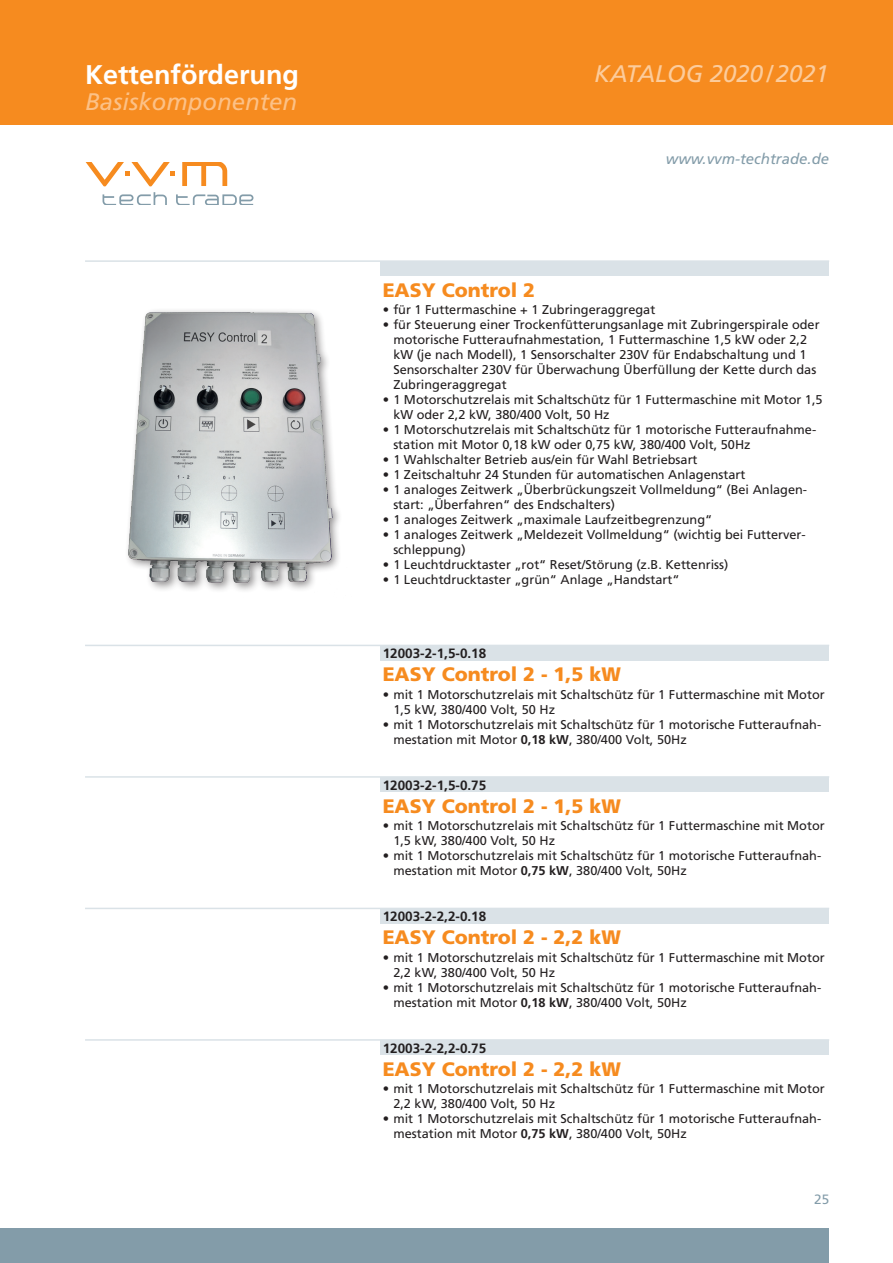
<style>
.page{position:relative;width:893px;height:1263px;background:#fff}
.page>*{position:absolute;margin:0;border:0;box-sizing:border-box;transform-origin:0 0}
.t1{font:700 27px "Frutiger LT Std";color:#fff}
.t2{font:italic 24px "Frutiger LT Std";color:#fccc9c}
.t3{font:italic 24px "Frutiger LT Std";color:#fcc187}
.Produktname{font:900 19.5px "Frutiger LT Std";color:#f68b1f}
.t4{font:italic 15px "Frutiger LT Std";color:#839ca9}
.Artikelnummer-Abstan{font:700 13.5px "Frutiger LT Std";color:#231f20}
.t5{font:13.5px "Frutiger LT Std";color:#839ca9}
.t6{font:12.75px/15px "Frutiger LT Std";color:#231f20}
.s1{font-weight:700}
</style>
<div class="page">
<div style="left:0;top:0;width:893px;height:125px;background:#f68b1f"></div>
<svg style="left:103px;top:192px;width:150px;height:13px"></svg>
<svg style="left:182px;top:162px;width:45px;height:24px"></svg>
<svg style="left:85px;top:162px;width:90px;height:24px"></svg>
<div style="left:0;top:1227px;width:829px;height:36px;background:#839ca9"></div>
<div style="left:381px;top:261px;width:448px;height:15px;background:#dae2e7"></div>
<hr style="left:85px;top:260px;width:744px;height:2px;background:#dae2e7">
<div style="left:381px;top:646px;width:448px;height:14px;background:#dae2e7"></div>
<hr style="left:85px;top:645px;width:744px;height:1px;background:#dae2e7">
<div style="left:381px;top:777px;width:448px;height:15px;background:#dae2e7"></div>
<hr style="left:85px;top:776px;width:744px;height:2px;background:#dae2e7">
<div style="left:381px;top:909px;width:448px;height:14px;background:#dae2e7"></div>
<hr style="left:85px;top:908px;width:744px;height:1px;background:#dae2e7">
<div style="left:381px;top:1040px;width:448px;height:15px;background:#dae2e7"></div>
<hr style="left:85px;top:1039px;width:744px;height:2px;background:#dae2e7">
<div style="left:124px;top:307px;width:218px;height:286px;background:#231f20;opacity:.5"></div>
<img style="left:129px;top:312px;width:213px;height:281px">
<h1 class="t1" style="left:85px;top:59px;width:216px">Kettenförderung</h1>
<h2 class="t2" style="left:594px;top:59px;width:237px">KATALOG 2020/2021</h2>
<h2 class="t3" style="left:85px;top:87px;width:214px">Basiskomponenten</h2>
<p class="t4" style="left:666px;top:150px;width:165px">www.vvm-techtrade.de</p>
<p class="Produktname" style="left:383px;top:279px;width:154px">EASY Control 2</p>
<p class="t6" style="left:383px;top:302px;width:274px">• für 1 Futtermaschine + 1 Zubringeraggregat</p>
<p class="t6" style="left:393px;top:317px;width:428px;text-indent:-11px">• für Steuerung einer Trockenfütterungsanlage mit Zubringerspirale oder motorische Futteraufnahmestation, 1 Futtermaschine 1,5 kW oder 2,2 kW (je nach Modell), 1 Sensorschalter 230V für Endabschaltung und 1<br>Sensorschalter 230V für Überwachung Überfüllung der Kette durch das Zubringeraggregat</p>
<p class="t6" style="left:393px;top:392px;width:431px;text-indent:-11px">• 1 Motorschutzrelais mit Schaltschütz für 1 Futtermaschine mit Motor 1,5 kW oder 2,2 kW, 380/400 Volt, 50 Hz</p>
<p class="t6" style="left:393px;top:422px;width:424px;text-indent:-11px">• 1 Motorschutzrelais mit Schaltschütz für 1 motorische Futteraufnahme&shy;station mit Motor 0,18 kW oder 0,75 kW, 380/400 Volt, 50Hz</p>
<p class="t6" style="left:383px;top:452px;width:316px">• 1 Wahlschalter Betrieb aus/ein für Wahl Betriebsart</p>
<p class="t6" style="left:383px;top:467px;width:364px">• 1 Zeitschaltuhr 24 Stunden für automatischen Anlagenstart</p>
<p class="t6" style="left:393px;top:482px;width:415px;text-indent:-11px">• 1 analoges Zeitwerk „Überbrückungszeit Vollmeldung“ (Bei Anlagen&shy;start: „Überfahren“ des Endschalters)</p>
<p class="t6" style="left:383px;top:512px;width:331px">• 1 analoges Zeitwerk „maximale Laufzeitbegrenzung“</p>
<p class="t6" style="left:393px;top:527px;width:414px;text-indent:-11px">• 1 analoges Zeitwerk „Meldezeit Vollmeldung“ (wichtig bei Futterver&shy;schleppung)</p>
<p class="t6" style="left:383px;top:557px;width:347px">• 1 Leuchtdrucktaster „rot“ Reset/Störung (z.B. Kettenriss)</p>
<p class="t6" style="left:383px;top:572px;width:298px">• 1 Leuchtdrucktaster „grün“ Anlage „Handstart“</p>
<p class="Artikelnummer-Abstan" style="left:383px;top:645px;width:105px">12003-2-1,5-0.18</p>
<p class="Produktname" style="left:383px;top:663px;width:240px">EASY Control 2 - 1,5 kW</p>
<p class="t6" style="left:393px;top:687px;width:433px;text-indent:-11px">• mit 1 Motorschutzrelais mit Schaltschütz für 1 Futtermaschine mit Motor<br>1,5 kW, 380/400 Volt, 50 Hz</p>
<p class="t6" style="left:393px;top:717px;width:429px;text-indent:-11px">• mit 1 Motorschutzrelais mit Schaltschütz für 1 motorische Futteraufnah&shy;mestation mit Motor <span class="s1">0,18 kW</span>, 380/400 Volt, 50Hz</p>
<p class="Artikelnummer-Abstan" style="left:383px;top:777px;width:105px">12003-2-1,5-0.75</p>
<p class="Produktname" style="left:383px;top:794px;width:240px">EASY Control 2 - 1,5 kW</p>
<p class="t6" style="left:393px;top:818px;width:433px;text-indent:-11px">• mit 1 Motorschutzrelais mit Schaltschütz für 1 Futtermaschine mit Motor<br>1,5 kW, 380/400 Volt, 50 Hz</p>
<p class="t6" style="left:393px;top:848px;width:429px;text-indent:-11px">• mit 1 Motorschutzrelais mit Schaltschütz für 1 motorische Futteraufnah&shy;mestation mit Motor <span class="s1">0,75 kW</span>, 380/400 Volt, 50Hz</p>
<p class="Artikelnummer-Abstan" style="left:383px;top:908px;width:105px">12003-2-2,2-0.18</p>
<p class="Produktname" style="left:383px;top:926px;width:240px">EASY Control 2 - 2,2 kW</p>
<p class="t6" style="left:393px;top:950px;width:433px;text-indent:-11px">• mit 1 Motorschutzrelais mit Schaltschütz für 1 Futtermaschine mit Motor<br>2,2 kW, 380/400 Volt, 50 Hz</p>
<p class="t6" style="left:393px;top:980px;width:429px;text-indent:-11px">• mit 1 Motorschutzrelais mit Schaltschütz für 1 motorische Futteraufnah&shy;mestation mit Motor <span class="s1">0,18 kW</span>, 380/400 Volt, 50Hz</p>
<p class="Artikelnummer-Abstan" style="left:383px;top:1040px;width:105px">12003-2-2,2-0.75</p>
<p class="Produktname" style="left:383px;top:1057px;width:240px">EASY Control 2 - 2,2 kW</p>
<p class="t6" style="left:393px;top:1081px;width:433px;text-indent:-11px">• mit 1 Motorschutzrelais mit Schaltschütz für 1 Futtermaschine mit Motor<br>2,2 kW, 380/400 Volt, 50 Hz</p>
<p class="t6" style="left:393px;top:1111px;width:429px;text-indent:-11px">• mit 1 Motorschutzrelais mit Schaltschütz für 1 motorische Futteraufnah&shy;mestation mit Motor <span class="s1">0,75 kW</span>, 380/400 Volt, 50Hz</p>
<p class="t5" style="left:814px;top:1191px;width:17px">25</p>
</div>
